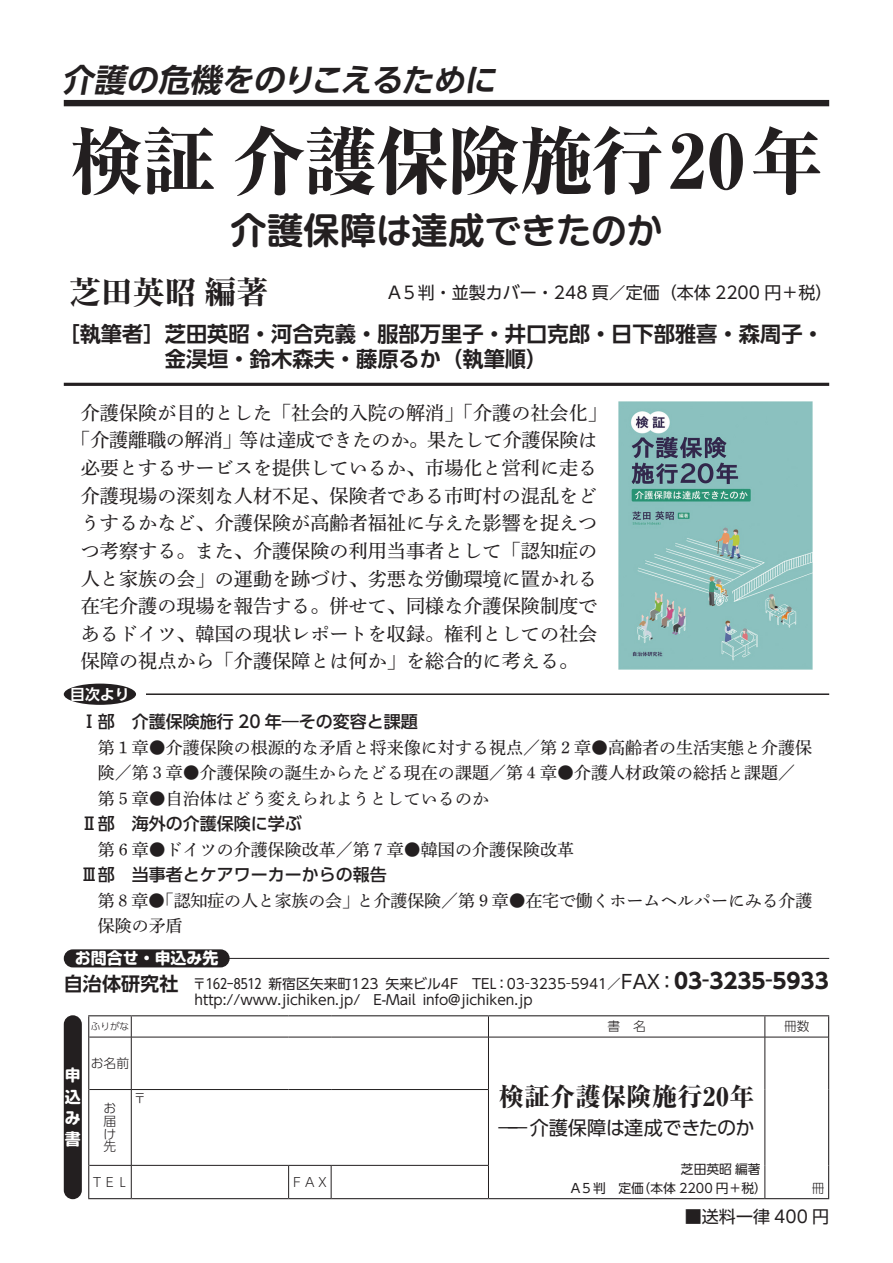
<style>
.page{position:relative;width:893px;height:1263px;background:#fff}
.page>*{position:absolute;margin:0;border:0;box-sizing:border-box;transform-origin:0 0}
.t1{font:800 74.4px "Ryumin Pr 6 N";letter-spacing:-.025em;color:#231f20}
.t2{font:700 36.15px "UD Shin M Go Pr 6 N De";letter-spacing:.015em;color:#231f20}
.t3{font:italic 700 31.95px "UD Shin Go Pr 6 N De";color:#231f20}
.t4{font:800 31.95px "Ryumin Pr 6 N";color:#231f20}
.t5{font:800 25.5px "Ryumin Pr 6 N";letter-spacing:.005em;color:#231f20}
.t6{font:700 21.3px/25.5px "UD Shin Go Pro De";color:#231f20}
.t7{font:19.2px "Shuei Min Pr 6 N M";color:#231f20}
.t8{font:19.2px "UD Shin Go Pr 6 N";letter-spacing:-.015em;color:#231f20}
.t9{font:16.95px/25.5px "Shuei Min Pr 6 N M";color:#231f20}
.t10{font:500 16.95px "UD Shin Go Pr 6 N";color:#231f20}
.t11{font:16.95px "UD Shin Go Pro";color:#231f20}
.t12{font:16.95px "UD Shin Go Pr 6 N";color:#231f20}
.t13{font:700 15.9px/21.3px "Soft Go Std";color:#fff;text-align:justify}
.t14{font:700 14.85px "UD Shin Go Pro De";color:#fff}
.t15{font:13.8px/16.5px "UD Shin Go Pro";color:#231f20}
.t16{font:12.75px/19.2px "UD Shin Go Pro";color:#231f20}
.t17{font:300 12.75px/12.8px "UD Shin Go Pro";color:#231f20;text-align:justify}
.t18{font:300 9.6px "UD Shin Go Pro";color:#231f20}
.s1{font-family:"Kamo Lemo Std De"}
.s2{font-family:"UD Shin Go Pro De";font-weight:700;font-size:19.2px}
.s3{font-size:19.2px}
.s4{font-weight:700;font-size:21.3px}
</style>
<div class="page">
<div style="left:64px;top:100px;width:765px;height:6px;background:#231f20"></div>
<hr style="left:64px;top:383px;width:765px;height:3px;background:#231f20">
<hr style="left:146px;top:693px;width:683px;height:2px;background:#231f20">
<div style="left:64px;top:684px;width:72px;height:21px;background:#231f20;border-radius:50%"></div>
<hr style="left:72px;top:958px;width:757px;height:1px;background:#231f20">
<div style="left:64px;top:949px;width:166px;height:18px;background:#231f20;border-radius:9px"></div>
<hr style="left:88px;top:1015px;width:43px;height:1px;background:#231f20">
<svg style="left:88px;top:1016px;width:1px;height:21px"></svg>
<hr style="left:131px;top:1015px;width:158px;height:1px;background:#231f20">
<hr style="left:289px;top:1015px;width:42px;height:1px;background:#231f20">
<hr style="left:331px;top:1015px;width:157px;height:1px;background:#231f20">
<hr style="left:88px;top:1037px;width:1px;height:52px;background:#231f20">
<hr style="left:88px;top:1089px;width:1px;height:76px;background:#231f20">
<hr style="left:88px;top:1165px;width:1px;height:33px;background:#231f20">
<hr style="left:88px;top:1198px;width:43px;height:1px;background:#231f20">
<hr style="left:131px;top:1198px;width:158px;height:1px;background:#231f20">
<hr style="left:289px;top:1198px;width:42px;height:1px;background:#231f20">
<hr style="left:331px;top:1198px;width:157px;height:1px;background:#231f20">
<hr style="left:488px;top:1015px;width:277px;height:1px;background:#231f20">
<hr style="left:765px;top:1015px;width:64px;height:1px;background:#231f20">
<svg style="left:828px;top:1016px;width:1px;height:21px"></svg>
<hr style="left:828px;top:1037px;width:1px;height:52px;background:#231f20">
<hr style="left:828px;top:1089px;width:1px;height:76px;background:#231f20">
<hr style="left:828px;top:1165px;width:1px;height:33px;background:#231f20">
<hr style="left:765px;top:1198px;width:64px;height:1px;background:#231f20">
<svg style="left:131px;top:1016px;width:1px;height:21px"></svg>
<svg style="left:488px;top:1016px;width:1px;height:21px"></svg>
<svg style="left:765px;top:1016px;width:1px;height:21px"></svg>
<hr style="left:89px;top:1037px;width:42px;height:1px;background:#231f20">
<hr style="left:131px;top:1037px;width:158px;height:1px;background:#231f20">
<hr style="left:131px;top:1037px;width:1px;height:52px;background:#231f20">
<hr style="left:289px;top:1037px;width:42px;height:1px;background:#231f20">
<hr style="left:331px;top:1037px;width:157px;height:1px;background:#231f20">
<hr style="left:488px;top:1037px;width:277px;height:1px;background:#231f20">
<hr style="left:488px;top:1037px;width:1px;height:52px;background:#231f20">
<hr style="left:765px;top:1037px;width:63px;height:1px;background:#231f20">
<hr style="left:765px;top:1037px;width:1px;height:52px;background:#231f20">
<hr style="left:765px;top:1089px;width:1px;height:76px;background:#231f20">
<hr style="left:765px;top:1165px;width:1px;height:33px;background:#231f20">
<hr style="left:89px;top:1089px;width:42px;height:1px;background:#231f20">
<hr style="left:131px;top:1089px;width:158px;height:1px;background:#231f20">
<hr style="left:131px;top:1090px;width:1px;height:75px;background:#231f20">
<hr style="left:289px;top:1089px;width:42px;height:1px;background:#231f20">
<hr style="left:331px;top:1089px;width:158px;height:1px;background:#231f20">
<hr style="left:488px;top:1090px;width:1px;height:75px;background:#231f20">
<hr style="left:488px;top:1165px;width:1px;height:33px;background:#231f20">
<hr style="left:89px;top:1165px;width:42px;height:1px;background:#231f20">
<hr style="left:131px;top:1165px;width:158px;height:1px;background:#231f20">
<hr style="left:131px;top:1165px;width:1px;height:33px;background:#231f20">
<hr style="left:289px;top:1165px;width:42px;height:1px;background:#231f20">
<hr style="left:288px;top:1165px;width:1px;height:33px;background:#231f20">
<hr style="left:331px;top:1165px;width:158px;height:1px;background:#231f20">
<hr style="left:331px;top:1165px;width:1px;height:33px;background:#231f20">
<hr style="left:488px;top:1198px;width:277px;height:1px;background:#231f20">
<div style="left:64px;top:1015px;width:18px;height:184px;background:#231f20;border-radius:9px"></div>
<img style="left:618px;top:402px;width:194px;height:268px">
<h3 class="t3" style="left:62px;top:54px;width:444px">介護の危機をのりこえるために</h3>
<h1 class="t1" style="left:69px;top:103px;width:756px">検証介護保険施行20年</h1>
<h2 class="t2" style="left:230px;top:200px;width:433px">介護保障<span class="s1">は</span>達成<span class="s1">できたのか</span></h2>
<h3 class="t4" style="left:69px;top:267px;width:201px">芝田英昭編著</h3>
<p class="t11" style="left:388px;top:279px;width:446px">A５判・並製カバー・248 頁／定価（本体 2200 円＋税）</p>
<p class="t6" style="left:165px;top:320px;width:661px;text-indent:-106px">［執筆者］芝田英昭・河合克義・服部万里子・井口克郎・日下部雅喜・森周子・金淏垣・鈴木森夫・藤原るか（執筆順）</p>
<p class="t7" style="left:81px;top:395px;width:528px">介護保険が目的とした「社会的入院の解消」「介護の社会化」</p>
<p class="t7" style="left:71px;top:422px;width:528px">「介護離職の解消」等は達成できたのか。果たして介護保険は</p>
<p class="t7" style="left:81px;top:450px;width:518px">必要とするサービスを提供しているか、市場化と営利に走る</p>
<p class="t7" style="left:81px;top:478px;width:518px">介護現場の深刻な人材不足、保険者である市町村の混乱をど</p>
<p class="t7" style="left:81px;top:505px;width:518px">うするかなど、介護保険が高齢者福祉に与えた影響を捉えつ</p>
<p class="t7" style="left:81px;top:533px;width:518px">つ考察する。また、介護保険の利用当事者として「認知症の</p>
<p class="t7" style="left:81px;top:561px;width:518px">人と家族の会」の運動を跡づけ、劣悪な労働環境に置かれる</p>
<p class="t7" style="left:81px;top:588px;width:518px">在宅介護の現場を報告する。併せて、同様な介護保険制度で</p>
<p class="t7" style="left:81px;top:616px;width:518px">あるドイツ、韓国の現状レポートを収録。権利としての社会</p>
<p class="t7" style="left:81px;top:643px;width:499px">保障の視点から「介護保障とは何か」を総合的に考える。</p>
<p class="t14" style="left:70px;top:682px;width:61px">目次より</p>
<p class="t10" style="left:81px;top:708px;width:339px">Ⅰ部　介護保険施行 20 年―その変容と課題</p>
<p class="t9" style="left:98px;top:732px;width:716px">第１章●介護保険の根源的な矛盾と将来像に対する視点／第２章●高齢者の生活実態と介護保険／第３章●介護保険の誕生からたどる現在の課題／第４章●介護人材政策の総括と課題／第５章●自治体はどう変えられようとしているのか</p>
<p class="t10" style="left:81px;top:810px;width:223px">Ⅱ部　海外の介護保険に学ぶ</p>
<p class="t9" style="left:98px;top:834px;width:478px">第６章●ドイツの介護保険改革／第７章●韓国の介護保険改革</p>
<p class="t10" style="left:81px;top:861px;width:308px">Ⅲ部　当事者とケアワーカーからの報告</p>
<p class="t9" style="left:98px;top:885px;width:716px">第８章●「認知症の人と家族の会」と介護保険／第９章●在宅で働くホームヘルパーにみる介護保険の矛盾</p>
<p class="t13" style="left:75px;top:946px;width:145px">お問合せ・申込み先</p>
<p class="t15" style="left:195px;top:975px;width:636px;text-indent:-131px"><span class="s2">自治体研究社</span> 〒162-8512 新宿区矢来町123 矢来ビル4F　TEL：03-3235-5941／<span class="s3">FAX：</span><span class="s4">03-3235-5933 </span>http://www.jichiken.jp/　E-Mail info@jichiken.jp</p>
<p class="t13" style="left:65px;top:1063px;width:17px">申込み書</p>
<p class="t18" style="left:91px;top:1019px;width:40px">ふりがな</p>
<p class="t17" style="left:608px;top:1019px;width:40px">書　名</p>
<p class="t17" style="left:784px;top:1019px;width:27px">冊数</p>
<p class="t17" style="left:91px;top:1056px;width:40px">お名前</p>
<h3 class="t5" style="left:499px;top:1077px;width:258px">検証介護保険施行20年</h3>
<p class="t8" style="left:499px;top:1112px;width:258px">――介護保障は達成できたのか</p>
<p class="t16" style="left:571px;top:1159px;width:198px;text-indent:110px">芝田英昭編著<br>A５判　定価（本体 2200 円＋税）</p>
<p class="t17" style="left:133px;top:1091px;width:14px">〒</p>
<p class="t17" style="left:104px;top:1101px;width:14px">お届け先</p>
<p class="t17" style="left:91px;top:1175px;width:40px">ＴＥＬ</p>
<p class="t17" style="left:291px;top:1175px;width:40px">ＦＡＸ</p>
<p class="t17" style="left:812px;top:1181px;width:14px">冊</p>
<p class="t12" style="left:685px;top:1202px;width:146px">■送料一律 400 円</p>
</div>
